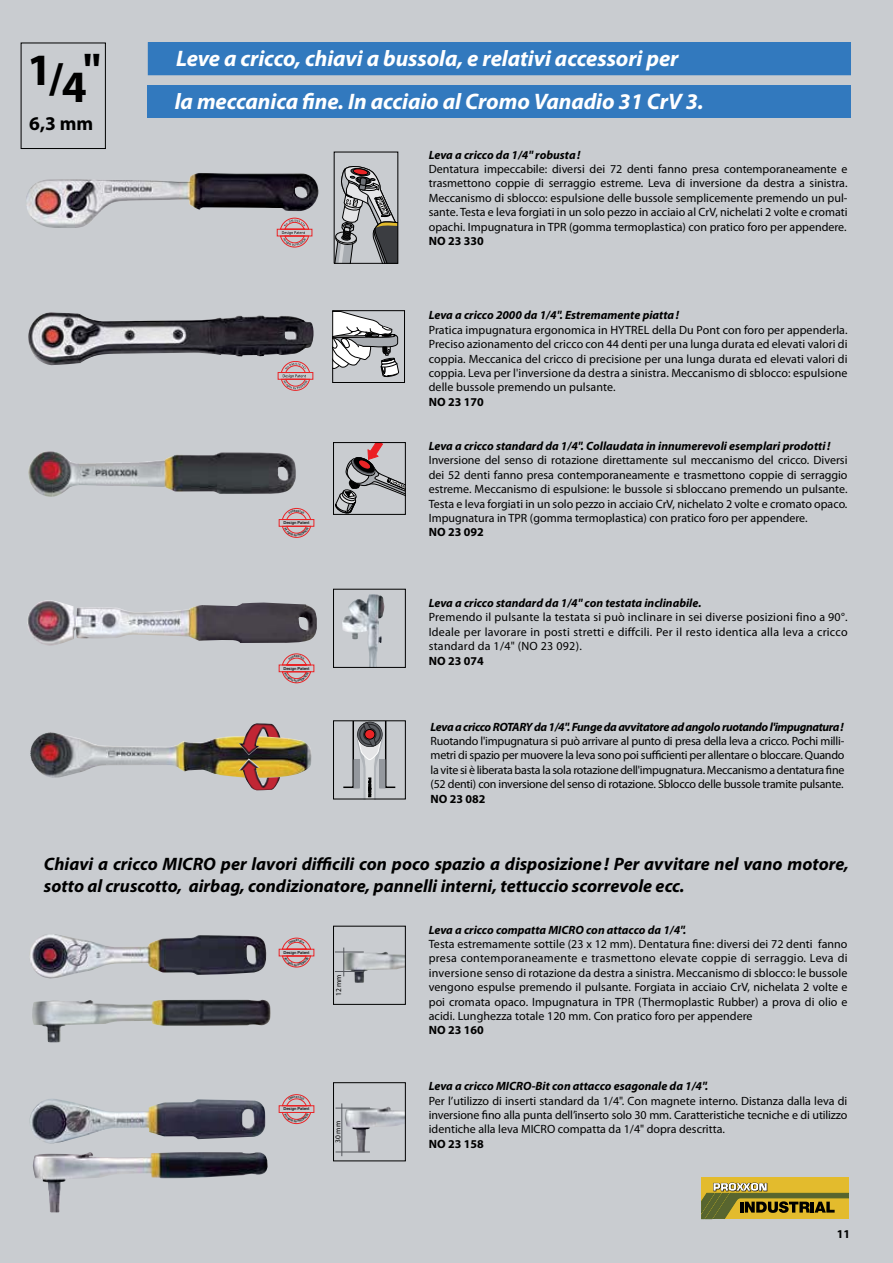
<style>
.page{position:relative;width:893px;height:1263px;background:#c9ccd0}
.page>*{position:absolute;margin:0;border:0;box-sizing:border-box;transform-origin:0 0}
.t1{font:700 45px "Myriad Pro";color:#000}
.t2{font:italic 700 22.5px/42.5px "Myriad Pro";letter-spacing:-.005em;color:#fff}
.t3{font:700 19.5px "Myriad Pro";color:#000}
.t4{font:italic 700 18px/21.6px "Myriad Pro";color:#000}
.t5{font:12px/14.4px "Myriad Pro";color:#000;text-align:justify}
.t6{font:italic 700 12px "Myriad Pro";color:#000}
.t7{font:italic 700 12px "Myriad Pro";letter-spacing:-.03em;color:#000}
.t8{font:700 12px "Myriad Pro";color:#000}
.t9{font:7.5px "Myriad Pro";color:#000}
.t10{font:500 4.05px "Helvetica Neue LT Std";color:#000}
</style>
<div class="page">
<div style="left:702px;top:1177px;width:147px;height:42px;background:#e3bb2d"></div>
<svg style="left:701px;top:1183px;width:148px;height:36px"></svg>
<div style="left:21px;top:43px;width:85px;height:106px;border:1px solid #000"></div>
<div style="left:148px;top:43px;width:702px;height:32px;background:#3279be"></div>
<div style="left:147px;top:85px;width:703px;height:32px;background:#3279be"></div>
<img style="left:28px;top:312px;width:286px;height:53px">
<img style="left:28px;top:451px;width:268px;height:46px">
<img style="left:26px;top:173px;width:293px;height:55px">
<img style="left:27px;top:600px;width:290px;height:46px">
<img style="left:30px;top:732px;width:282px;height:46px">
<img style="left:239px;top:723px;width:41px;height:32px">
<img style="left:239px;top:758px;width:41px;height:32px">
<img style="left:30px;top:934px;width:237px;height:45px">
<img style="left:29px;top:1099px;width:236px;height:44px">
<img style="left:32px;top:1000px;width:239px;height:42px">
<img style="left:32px;top:1152px;width:236px;height:60px">
<img style="left:345px;top:1107px;width:59px;height:45px">
<svg style="left:335px;top:444px;width:69px;height:69px"></svg>
<div style="left:333px;top:442px;width:73px;height:73px;border:1px solid #000"></div>
<svg style="left:334px;top:312px;width:65px;height:66px"></svg>
<div style="left:332px;top:310px;width:73px;height:73px;border:1px solid #000"></div>
<svg style="left:343px;top:723px;width:53px;height:74px"></svg>
<div style="left:365px;top:729px;width:10px;height:10px;background:#ea2426;border-radius:50%"></div>
<div style="left:365px;top:729px;width:10px;height:10px;border:1px solid #000;border-radius:50%"></div>
<div style="left:333px;top:721px;width:73px;height:78px;border:1px solid #000"></div>
<img style="left:342px;top:594px;width:42px;height:72px">
<div style="left:333px;top:589px;width:73px;height:79px;border:1px solid #000"></div>
<svg style="left:336px;top:166px;width:60px;height:96px"></svg>
<img style="left:343px;top:952px;width:61px;height:31px">
<div style="left:333px;top:926px;width:73px;height:79px;border:1px solid #000"></div>
<svg style="left:335px;top:948px;width:29px;height:28px"></svg>
<div style="left:333px;top:1082px;width:73px;height:79px;border:1px solid #000"></div>
<hr style="left:335px;top:1152px;width:35px;height:1px;background:#55585d">
<hr style="left:335px;top:1108px;width:35px;height:1px;background:#55585d">
<hr style="left:341px;top:1103px;width:1px;height:53px;background:#55585d">
<svg style="left:278px;top:361px;width:35px;height:30px"></svg>
<svg style="left:277px;top:218px;width:35px;height:29px"></svg>
<div style="left:334px;top:152px;width:64px;height:112px;border:1px solid #000"></div>
<svg style="left:279px;top:938px;width:35px;height:30px"></svg>
<svg style="left:279px;top:1094px;width:35px;height:30px"></svg>
<svg style="left:279px;top:653px;width:35px;height:30px"></svg>
<svg style="left:279px;top:508px;width:35px;height:30px"></svg>
<h1 class="t1" style="left:27px;top:53px;width:75px">1 4"</h1>
<h1 class="t1" style="left:48px;top:62px;width:16px">/</h1>
<h3 class="t3" style="left:29px;top:116px;width:66px">6,3 mm</h3>
<h2 class="t2" style="left:175px;top:39px;width:530px">Leve a cricco, chiavi a bussola, e relativi accessori per<br>la meccanica fine. In acciaio al Cromo Vanadio 31 CrV 3.</h2>
<p class="t10" style="left:283px;top:521px;width:28px">Design Patent</p>
<p class="t10" style="left:283px;top:666px;width:28px">Design Patent</p>
<p class="t6" style="left:429px;top:150px;width:153px">Leva a cricco da 1/4" robusta !</p>
<p class="t5" style="left:429px;top:162px;width:420px">Dentatura impeccabile: diversi dei 72 denti fanno presa contemporaneamente e trasmettono coppie di serraggio estreme. Leva di inversione da destra a sinistra.<br>Meccanismo di sblocco: espulsione delle bussole semplicemente premendo un pul&shy;sante. Testa e leva forgiati in un solo pezzo in acciaio al CrV, nichelati 2 volte e cromati opachi. Impugnatura in TPR (gomma termoplastica) con pratico foro per appendere.</p>
<p class="t8" style="left:429px;top:236px;width:57px">NO 23 330</p>
<p class="t6" style="left:429px;top:311px;width:252px">Leva a cricco 2000 da 1/4". Estremamente piatta !</p>
<p class="t5" style="left:429px;top:323px;width:420px">Pratica impugnatura ergonomica in HYTREL della Du Pont con foro per appenderla.<br>Preciso azionamento del cricco con 44 denti per una lunga durata ed elevati valori di coppia. Meccanica del cricco di precisione per una lunga durata ed elevati valori di coppia. Leva per l'inversione da destra a sinistra. Meccanismo di sblocco: espulsione delle bussole premendo un pulsante.</p>
<p class="t8" style="left:429px;top:397px;width:57px">NO 23 170</p>
<p class="t6" style="left:429px;top:441px;width:403px">Leva a cricco standard da 1/4". Collaudata in innumerevoli esemplari prodotti !</p>
<p class="t5" style="left:429px;top:454px;width:420px">Inversione del senso di rotazione direttamente sul meccanismo del cricco. Diversi dei 52 denti fanno presa contemporaneamente e trasmettono coppie di serraggio estreme. Meccanismo di espulsione: le bussole si sbloccano premendo un pulsante.<br>Testa e leva forgiati in un solo pezzo in acciaio CrV, nichelato 2 volte e cromato opaco.<br>Impugnatura in TPR (gomma termoplastica) con pratico foro per appendere.</p>
<p class="t8" style="left:429px;top:528px;width:57px">NO 23 092</p>
<p class="t6" style="left:429px;top:598px;width:274px">Leva a cricco standard da 1/4" con testata inclinabile.</p>
<p class="t5" style="left:429px;top:611px;width:420px">Premendo il pulsante la testata si può inclinare in sei diverse posizioni fino a 90°.<br>Ideale per lavorare in posti stretti e diffcili. Per il resto identica alla leva a cricco standard da 1/4" (NO 23 092).</p>
<p class="t8" style="left:429px;top:656px;width:57px">NO 23 074</p>
<p class="t7" style="left:430px;top:722px;width:414px">Leva a cricco ROTARY da 1/4". Funge da avvitatore ad angolo ruotando l'impugnatura !</p>
<p class="t5" style="left:430px;top:735px;width:415px">Ruotando l'impugnatura si può arrivare al punto di presa della leva a cricco. Pochi milli&shy;metri di spazio per muovere la leva sono poi sufficienti per allentare o bloccare. Quando la vite si è liberata basta la sola rotazione dell'impugnatura. Meccanismo a dentatura fine (52 denti) con inversione del senso di rotazione. Sblocco delle bussole tramite pulsante.</p>
<p class="t8" style="left:430px;top:794px;width:57px">NO 23 082</p>
<h3 class="t4" style="left:44px;top:855px;width:806px">Chiavi a cricco MICRO per lavori difficili con poco spazio a disposizione ! Per avvitare nel vano motore, sotto al cruscotto, airbag, condizionatore, pannelli interni, tettuccio scorrevole ecc.</h3>
<p class="t10" style="left:283px;top:950px;width:28px">Design Patent</p>
<p class="t9" style="left:336px;top:996px;width:23px;rotate:-90deg">12 mm</p>
<p class="t10" style="left:283px;top:1107px;width:28px">Design Patent</p>
<p class="t9" style="left:335px;top:1143px;width:23px;rotate:-90deg">30 mm</p>
<p class="t6" style="left:429px;top:925px;width:259px">Leva a cricco compatta MICRO con attacco da 1/4".</p>
<p class="t5" style="left:429px;top:938px;width:420px">Testa estremamente sottile (23 x 12 mm). Dentatura fine: diversi dei 72 denti fanno presa contemporaneamente e trasmettono elevate coppie di serraggio. Leva di inversione senso di rotazione da destra a sinistra. Meccanismo di sblocco: le bussole vengono espulse premendo il pulsante. Forgiata in acciaio CrV, nichelata 2 volte e poi cromata opaco. Impugnatura in TPR (Thermoplastic Rubber) a prova di olio e acidi. Lunghezza totale 120 mm. Con pratico foro per appendere</p>
<p class="t8" style="left:429px;top:1026px;width:57px">NO 23 160</p>
<p class="t6" style="left:429px;top:1082px;width:281px">Leva a cricco MICRO-Bit con attacco esagonale da 1/4".</p>
<p class="t5" style="left:429px;top:1094px;width:420px">Per l’utilizzo di inserti standard da 1/4". Con magnete interno. Distanza dalla leva di inversione fino alla punta dell’inserto solo 30 mm. Caratteristiche tecniche e di utilizzo identiche alla leva MICRO compatta da 1/4" dopra descritta.</p>
<p class="t8" style="left:429px;top:1139px;width:57px">NO 23 158</p>
<p class="t8" style="left:837px;top:1229px;width:15px">11</p>
</div>
